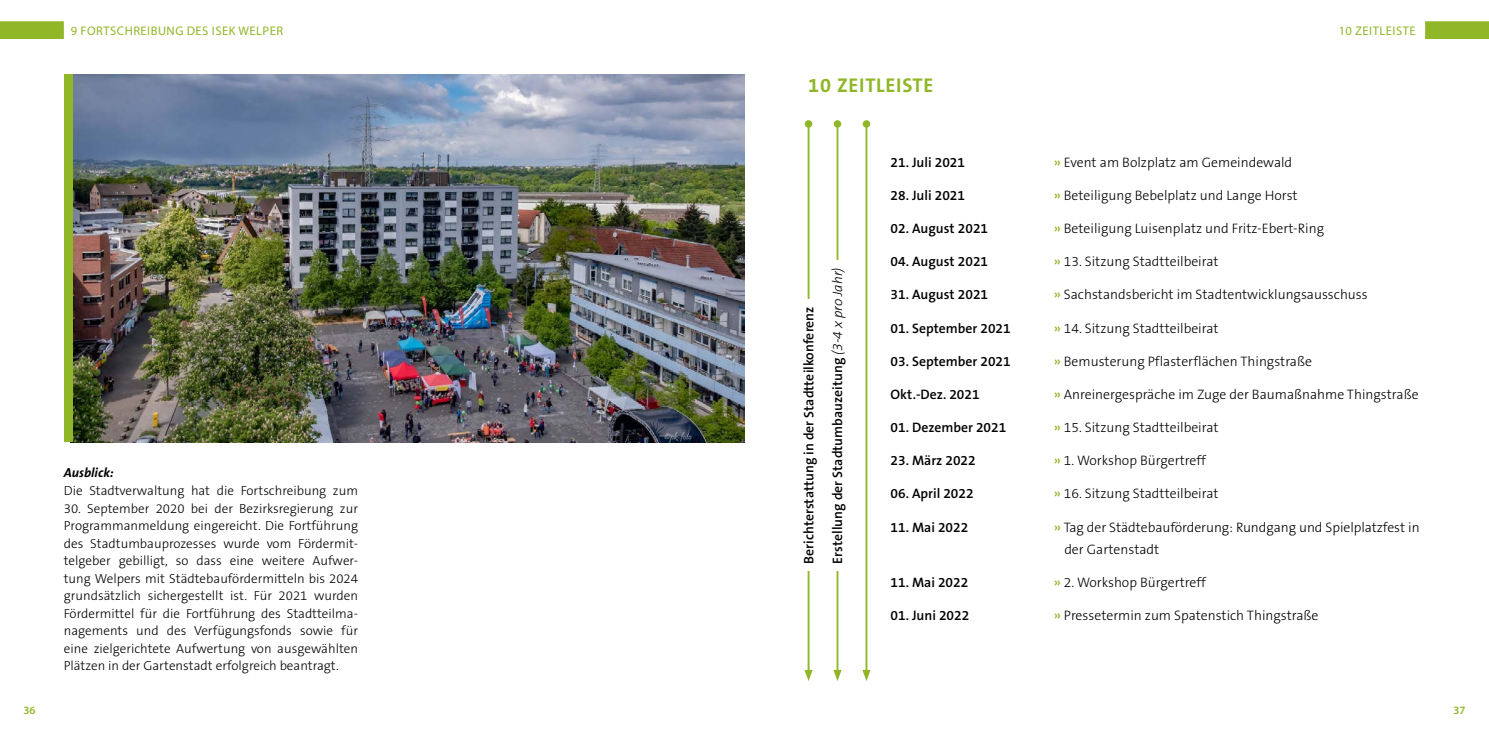
<style>
.page{position:relative;width:1489px;height:745px;background:#fff}
.page>*{position:absolute;margin:0;border:0;box-sizing:border-box;transform-origin:0 0}
.t1{font:700 20px "The Sans B7";letter-spacing:.04em;color:#90b728}
.t2{font:300 13.75px/22.5px "The Sans B3";color:#000}
.t3{font:600 13.75px/28.9px "The Sans B6";color:#000}
.t4{font:300 13.12px/17.5px "The Sans B3";color:#000;text-align:justify}
.t5{font:italic 700 13.12px "The Sans B7";color:#000}
.t6{font:12.5px "Myriad Pro";letter-spacing:.04em;color:#90b728}
.t7{font:600 11.25px "Myriad Pro";color:#90b728}
.s1{font-family:"The Sans B3";font-weight:300;font-style:italic}
.s2{font-family:"The Sans B6";font-weight:600;color:#90b728}
</style>
<div class="page">
<svg style="left:1425px;top:21px;width:63px;height:18px"></svg>
<svg style="left:0;top:21px;width:64px;height:18px"></svg>
<img style="left:73px;top:74px;width:671px;height:368px">
<div style="left:64px;top:74px;width:9px;height:368px;background:#90b728"></div>
<hr style="left:865px;top:124px;width:2px;height:549px;background:#90b728">
<div style="left:862px;top:120px;width:8px;height:8px;background:#90b728;border-radius:50%"></div>
<svg style="left:862px;top:669px;width:8px;height:11px"></svg>
<hr style="left:807px;top:124px;width:2px;height:549px;background:#90b728">
<div style="left:804px;top:120px;width:8px;height:8px;background:#90b728;border-radius:50%"></div>
<svg style="left:804px;top:669px;width:8px;height:11px"></svg>
<hr style="left:836px;top:124px;width:2px;height:549px;background:#90b728">
<div style="left:833px;top:120px;width:8px;height:8px;background:#90b728;border-radius:50%"></div>
<svg style="left:833px;top:669px;width:8px;height:11px"></svg>
<div style="left:796px;top:299px;width:24px;height:271px;background:#fff"></div>
<div style="left:825px;top:260px;width:24px;height:310px;background:#fff"></div>
<p class="t6" style="left:71px;top:23px;width:214px">9 FORTSCHREIBUNG DES ISEK WELPER</p>
<p class="t6" style="left:1338px;top:23px;width:78px">10 ZEITLEISTE</p>
<p class="t5" style="left:64px;top:466px;width:52px">Ausblick:</p>
<p class="t4" style="left:64px;top:482px;width:296px">Die Stadtverwaltung hat die Fortschreibung zum</p>
<p class="t4" style="left:64px;top:499px;width:296px">30. September 2020 bei der Bezirksregierung zur Programmanmeldung eingereicht. Die Fortführung des Stadtumbauprozesses wurde vom Fördermit&shy;telgeber gebilligt, so dass eine weitere Aufwer&shy;tung Welpers mit Städtebaufördermitteln bis 2024 grundsätzlich sichergestellt ist. Für 2021 wurden Fördermittel für die Fortführung des Stadtteilma&shy;nagements und des Verfügungsfonds sowie für eine zielgerichtete Aufwertung von ausgewählten Plätzen in der Gartenstadt erfolgreich beantragt.</p>
<h1 class="t1" style="left:808px;top:75px;width:126px">10 ZEITLEISTE</h1>
<p class="t3" style="left:794px;top:563px;width:298px;rotate:-90deg">Berichterstattung in der Stadtteilkonferenz<br>Erstellung der Stadtumbauzeitung <span class="s1">(3-4 x pro Jahr)</span></p>
<p class="t3" style="left:890px;top:148px;width:76px">21. Juli 2021</p>
<p class="t2" style="left:1053px;top:151px;width:240px"><span class="s2">»</span> Event am Bolzplatz am Gemeindewald</p>
<p class="t3" style="left:890px;top:181px;width:76px">28. Juli 2021</p>
<p class="t2" style="left:1053px;top:184px;width:245px"><span class="s2">»</span> Beteiligung Bebelplatz und Lange Horst</p>
<p class="t3" style="left:890px;top:214px;width:99px">02. August 2021</p>
<p class="t2" style="left:1053px;top:218px;width:272px"><span class="s2">»</span> Beteiligung Luisenplatz und Fritz-Ebert-Ring</p>
<p class="t3" style="left:890px;top:247px;width:99px">04. August 2021</p>
<p class="t2" style="left:1053px;top:251px;width:166px"><span class="s2">»</span> 13. Sitzung Stadtteilbeirat</p>
<p class="t3" style="left:890px;top:280px;width:99px">31. August 2021</p>
<p class="t2" style="left:1053px;top:284px;width:315px"><span class="s2">»</span> Sachstandsbericht im Stadtentwicklungsausschuss</p>
<p class="t3" style="left:890px;top:314px;width:122px">01. September 2021</p>
<p class="t2" style="left:1053px;top:317px;width:166px"><span class="s2">»</span> 14. Sitzung Stadtteilbeirat</p>
<p class="t3" style="left:890px;top:347px;width:122px">03. September 2021</p>
<p class="t2" style="left:1053px;top:350px;width:260px"><span class="s2">»</span> Bemusterung Pflasterflächen Thingstraße</p>
<p class="t3" style="left:890px;top:380px;width:90px">Okt.-Dez. 2021</p>
<p class="t2" style="left:1053px;top:383px;width:366px"><span class="s2">»</span> Anreinergespräche im Zuge der Baumaßnahme Thingstraße</p>
<p class="t3" style="left:890px;top:413px;width:117px">01. Dezember 2021</p>
<p class="t2" style="left:1053px;top:416px;width:166px"><span class="s2">»</span> 15. Sitzung Stadtteilbeirat</p>
<p class="t3" style="left:890px;top:446px;width:87px">23. März 2022</p>
<p class="t2" style="left:1053px;top:449px;width:153px"><span class="s2">»</span> 1. Workshop Bürgertreff</p>
<p class="t3" style="left:890px;top:479px;width:85px">06. April 2022</p>
<p class="t2" style="left:1053px;top:483px;width:166px"><span class="s2">»</span> 16. Sitzung Stadtteilbeirat</p>
<p class="t3" style="left:890px;top:512px;width:79px">11. Mai 2022</p>
<p class="t2" style="left:1064px;top:516px;width:357px;text-indent:-11px"><span class="s2">»</span> Tag der Städtebauförderung: Rundgang und Spielplatzfest in der Gartenstadt</p>
<p class="t3" style="left:890px;top:568px;width:79px">11. Mai 2022</p>
<p class="t2" style="left:1053px;top:571px;width:153px"><span class="s2">»</span> 2. Workshop Bürgertreff</p>
<p class="t3" style="left:890px;top:601px;width:80px">01. Juni 2022</p>
<p class="t2" style="left:1053px;top:604px;width:266px"><span class="s2">»</span> Pressetermin zum Spatenstich Thingstraße</p>
<p class="t7" style="left:23px;top:703px;width:14px">36</p>
<p class="t7" style="left:1453px;top:703px;width:14px">37</p>
</div>
